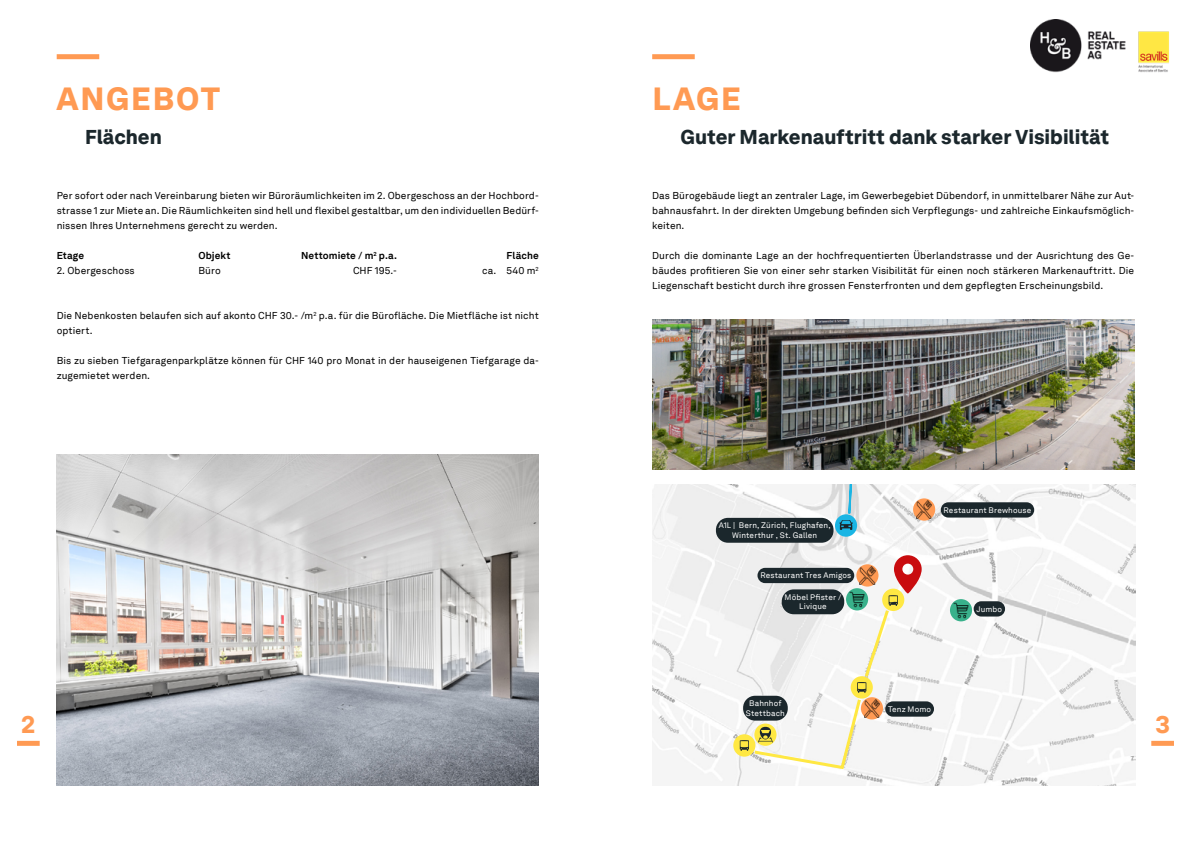
<style>
.page{position:relative;width:1191px;height:842px;background:#fff}
.page>*{position:absolute;margin:0;border:0;box-sizing:border-box;transform-origin:0 0}
.t1{font:900 32px "Akkurat LLTT";letter-spacing:.055em;color:#ff9a53}
.t2{font:900 24px "Akkurat LLTT";color:#ff9a53}
.t3{font:900 20px "Akkurat LLTT";color:#1b272c}
.t4{font:10px/15px "Akkurat LLTT";letter-spacing:.005em;color:#000;text-align:justify}
.t5{font:700 10px "Akkurat LLTT";letter-spacing:.005em;color:#000}
.t6{font:8px/9.6px "Akkurat LLTT";letter-spacing:.015em;color:#fff;text-align:center}
</style>
<div class="page">
<img style="left:1030px;top:20px;width:139px;height:52px">
<div style="left:57px;top:54px;width:42px;height:5px;background:#ff9a53"></div>
<div style="left:652px;top:54px;width:42px;height:5px;background:#ff9a53"></div>
<div style="left:1151px;top:741px;width:23px;height:5px;background:#ff9a53"></div>
<div style="left:17px;top:741px;width:23px;height:5px;background:#ff9a53"></div>
<img style="left:653px;top:484px;width:482px;height:301px">
<img style="left:57px;top:454px;width:482px;height:331px">
<div style="left:835px;top:514px;width:22px;height:23px;background:#1ab5e4;border-radius:50%"></div>
<div style="left:716px;top:518px;width:117px;height:25px;background:#1b272c;border-radius:12px"></div>
<svg style="left:913px;top:498px;width:22px;height:23px"></svg>
<img style="left:916px;top:501px;width:16px;height:17px">
<div style="left:940px;top:502px;width:94px;height:15px;background:#1b272c;border-radius:8px"></div>
<div style="left:973px;top:601px;width:32px;height:15px;background:#1b272c;border-radius:8px"></div>
<svg style="left:950px;top:599px;width:22px;height:22px"></svg>
<img style="left:953px;top:603px;width:15px;height:15px">
<svg style="left:839px;top:469px;width:14px;height:61px"></svg>
<img style="left:653px;top:319px;width:481px;height:150px">
<div style="left:885px;top:701px;width:49px;height:16px;background:#1b272c;border-radius:8px"></div>
<svg style="left:733px;top:734px;width:22px;height:23px"></svg>
<svg style="left:739px;top:555px;width:182px;height:216px"></svg>
<h1 class="t1" style="left:57px;top:73px;width:165px">ANGEBOT</h1>
<h1 class="t1" style="left:652px;top:73px;width:90px">LAGE</h1>
<h3 class="t3" style="left:680px;top:121px;width:430px">Guter Markenauftritt dank starker Visibilität</h3>
<h3 class="t3" style="left:85px;top:121px;width:78px">Flächen</h3>
<p class="t4" style="left:57px;top:188px;width:483px">Per sofort oder nach Vereinbarung bieten wir Büroräumlichkeiten im 2. Obergeschoss an der Hochbord&shy;strasse 1 zur Miete an. Die Räumlichkeiten sind hell und flexibel gestaltbar, um den individuellen Bedürf&shy;nissen Ihres Unternehmens gerecht zu werden.</p>
<p class="t5" style="left:57px;top:248px;width:29px">Etage</p>
<p class="t5" style="left:198px;top:248px;width:34px">Objekt</p>
<p class="t5" style="left:301px;top:248px;width:97px">Nettomiete / m<sup>2</sup> p.a.</p>
<p class="t5" style="left:506px;top:248px;width:34px">Fläche</p>
<p class="t4" style="left:57px;top:263px;width:80px">2. Obergeschoss</p>
<p class="t4" style="left:198px;top:263px;width:24px">Büro</p>
<p class="t4" style="left:353px;top:263px;width:45px">CHF 195.-</p>
<p class="t4" style="left:482px;top:263px;width:58px">ca. 540 m<sup>2</sup></p>
<p class="t4" style="left:57px;top:308px;width:483px">Die Nebenkosten belaufen sich auf akonto CHF 30.- /m<sup>2</sup> p.a. für die Bürofläche. Die Mietfläche ist nicht optiert.</p>
<p class="t4" style="left:57px;top:353px;width:483px">Bis zu sieben Tiefgaragenparkplätze können für CHF 140 pro Monat in der hauseigenen Tiefgarage da&shy;zugemietet werden.</p>
<p class="t4" style="left:652px;top:188px;width:483px">Das Bürogebäude liegt an zentraler Lage, im Gewerbegebiet Dübendorf, in unmittelbarer Nähe zur Aut&shy;bahnausfahrt. In der direkten Umgebung befinden sich Verpflegungs- und zahlreiche Einkaufsmöglich&shy;keiten.</p>
<p class="t4" style="left:652px;top:248px;width:483px">Durch die dominante Lage an der hochfrequentierten Überlandstrasse und der Ausrichtung des Ge&shy;bäudes profitieren Sie von einer sehr starken Visibilität für einen noch stärkeren Markenauftritt. Die Liegenschaft besticht durch ihre grossen Fensterfronten und dem gepflegten Erscheinungsbild.</p>
<p class="t6" style="left:718px;top:520px;width:113px">A1L | Bern, Zürich, Flughafen,<br>Winterthur , St. Gallen</p>
<p class="t6" style="left:760px;top:570px;width:93px">Restaurant Tres Amigos</p>
<p class="t6" style="left:784px;top:592px;width:58px">Möbel Pfister /<br>Livique</p>
<p class="t6" style="left:943px;top:505px;width:89px">Restaurant Brewhouse</p>
<p class="t6" style="left:976px;top:604px;width:27px">Jumbo</p>
<p class="t6" style="left:746px;top:698px;width:40px">Bahnhof<br>Stettbach</p>
<p class="t6" style="left:888px;top:704px;width:45px">Tenz Momo</p>
<h2 class="t2" style="left:21px;top:706px;width:16px">2</h2>
<h2 class="t2" style="left:1155px;top:706px;width:16px">3</h2>
</div>
